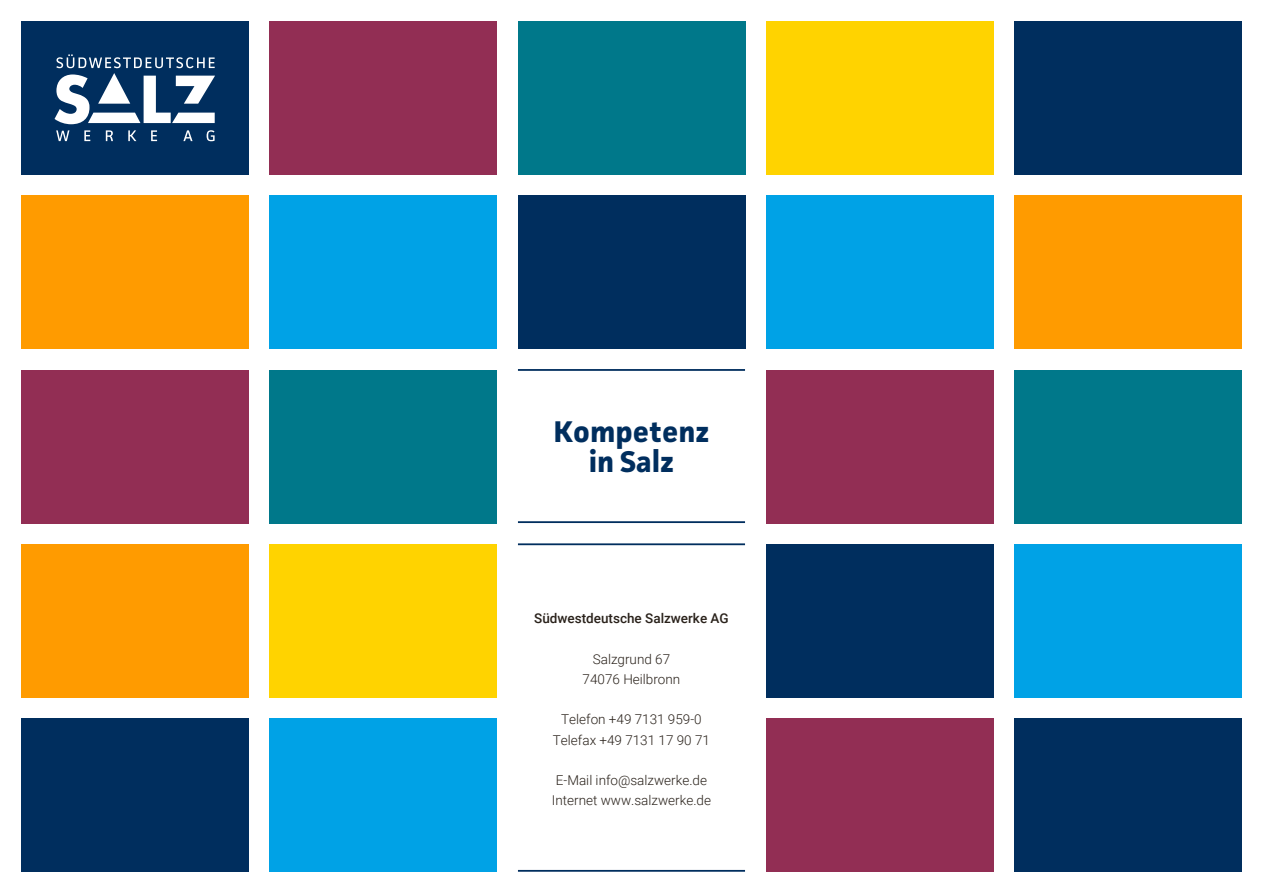
<style>
.page{position:relative;width:1263px;height:893px;background:#fff}
.page>*{position:absolute;margin:0;border:0;box-sizing:border-box;transform-origin:0 0}
.t1{font:700 30px/30px "Facit";color:#002e5e;text-align:center}
.t2{font:300 13.5px/20.2px "Roboto";color:#29211a;text-align:center}
.t3{font:500 13.5px "Roboto";color:#29211a}
</style>
<div class="page">
<div style="left:766px;top:21px;width:227px;height:153px;background:#ffd300"></div>
<div style="left:270px;top:21px;width:227px;height:153px;background:#922e54"></div>
<div style="left:766px;top:719px;width:227px;height:153px;background:#922e54"></div>
<div style="left:21px;top:21px;width:227px;height:153px;background:#002e5e"></div>
<div style="left:21px;top:196px;width:227px;height:153px;background:#ff9b00"></div>
<div style="left:270px;top:370px;width:227px;height:153px;background:#00788a"></div>
<div style="left:518px;top:196px;width:227px;height:153px;background:#002e5e"></div>
<div style="left:766px;top:196px;width:227px;height:153px;background:#00a2e6"></div>
<div style="left:270px;top:196px;width:227px;height:153px;background:#00a2e6"></div>
<div style="left:21px;top:370px;width:227px;height:153px;background:#922e54"></div>
<div style="left:1015px;top:370px;width:227px;height:153px;background:#00788a"></div>
<div style="left:21px;top:544px;width:227px;height:153px;background:#ff9b00"></div>
<div style="left:270px;top:544px;width:227px;height:153px;background:#ffd300"></div>
<div style="left:21px;top:719px;width:227px;height:153px;background:#002e5e"></div>
<div style="left:270px;top:719px;width:227px;height:153px;background:#00a2e6"></div>
<div style="left:518px;top:21px;width:227px;height:153px;background:#00788a"></div>
<div style="left:1015px;top:719px;width:227px;height:153px;background:#002e5e"></div>
<hr style="left:518px;top:369px;width:227px;height:2px;background:#002e5e">
<svg style="left:56px;top:130px;width:13px;height:11px"></svg>
<svg style="left:84px;top:130px;width:6px;height:11px"></svg>
<svg style="left:106px;top:130px;width:7px;height:11px"></svg>
<svg style="left:128px;top:130px;width:8px;height:11px"></svg>
<svg style="left:151px;top:130px;width:6px;height:11px"></svg>
<svg style="left:183px;top:130px;width:10px;height:11px"></svg>
<svg style="left:207px;top:130px;width:8px;height:11px"></svg>
<svg style="left:55px;top:54px;width:160px;height:70px"></svg>
<div style="left:766px;top:370px;width:227px;height:153px;background:#922e54"></div>
<div style="left:766px;top:544px;width:227px;height:153px;background:#002e5e"></div>
<div style="left:1015px;top:21px;width:227px;height:153px;background:#002e5e"></div>
<div style="left:1015px;top:196px;width:227px;height:153px;background:#ff9b00"></div>
<div style="left:1015px;top:544px;width:227px;height:153px;background:#00a2e6"></div>
<hr style="left:518px;top:521px;width:227px;height:2px;background:#002e5e">
<hr style="left:518px;top:543px;width:227px;height:2px;background:#002e5e">
<hr style="left:518px;top:870px;width:227px;height:2px;background:#002e5e">
<h1 class="t1" style="left:553px;top:416px;width:157px">Kompetenz in Salz</h1>
<p class="t3" style="left:534px;top:609px;width:196px">Südwestdeutsche Salzwerke AG</p>
<p class="t2" style="left:583px;top:648px;width:99px">Salzgrund 67<br>74076 Heilbronn</p>
<p class="t2" style="left:553px;top:709px;width:159px">Telefon +49 7131 959-0<br>Telefax +49 7131 17 90 71</p>
<p class="t2" style="left:552px;top:770px;width:161px;text-align:left">E-Mail info@salzwerke.de<br>Internet www.salzwerke.de</p>
</div>
